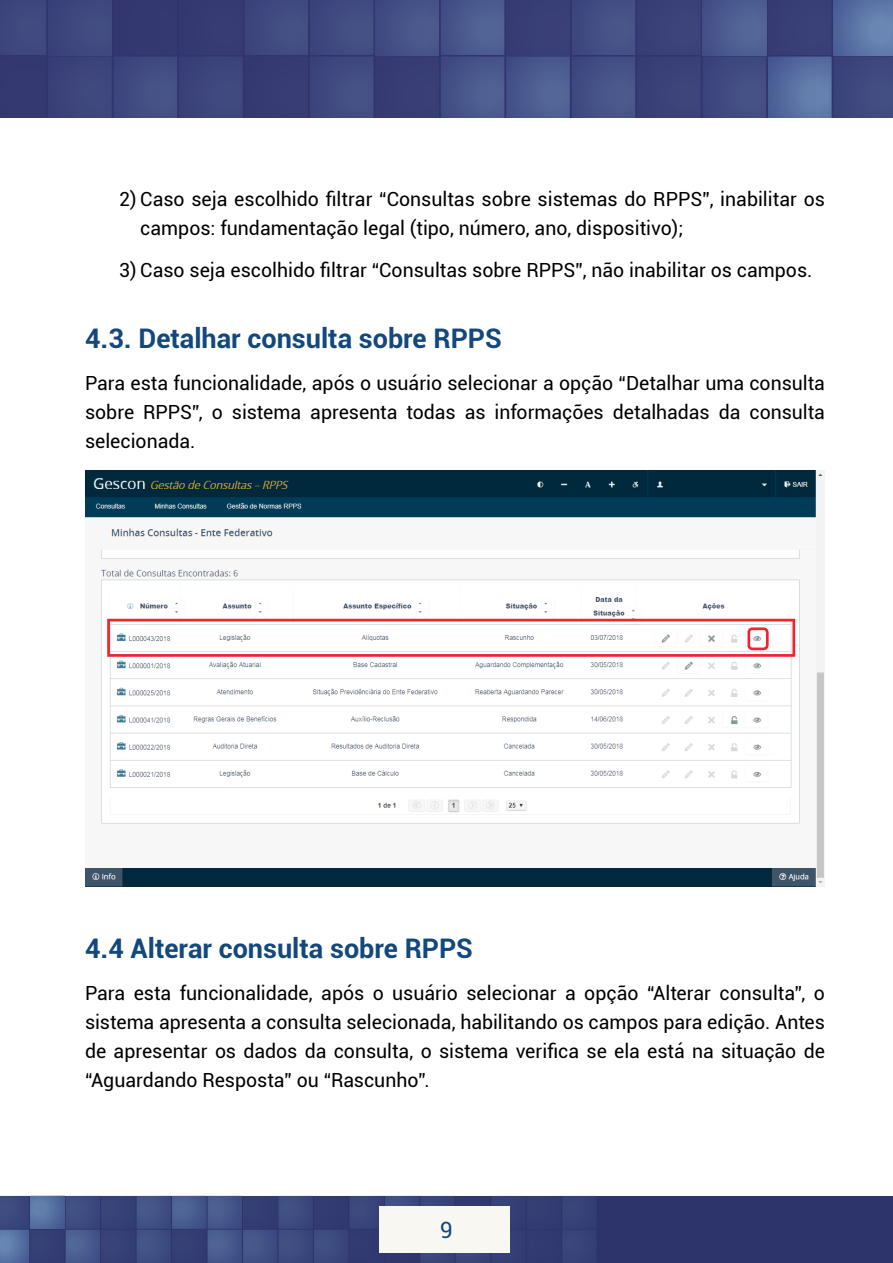
<style>
.page{position:relative;width:893px;height:1263px;background:#fff}
.page>*{position:absolute;margin:0;border:0;box-sizing:border-box;transform-origin:0 0}
.t1{font:700 27px "Roboto";color:#12487d}
.t2{font:22.5px "Roboto";color:#12487d}
.t3{font:19.5px/29.2px "Roboto";color:#000;text-align:justify}
</style>
<div class="page">
<svg style="left:0;top:0;width:893px;height:117px;background:#404a80"></svg>
<div style="left:0;top:1196px;width:893px;height:67px;background:#2d346b"></div>
<svg style="left:0;top:1196px;width:596px;height:67px"></svg>
<div style="left:379px;top:1206px;width:131px;height:47px;background:#f9f7f1"></div>
<img style="left:85px;top:471px;width:740px;height:416px">
<p class="t3" style="left:140px;top:184px;width:686px;text-indent:-21px">2) Caso seja escolhido filtrar “Consultas sobre sistemas do RPPS”, inabilitar os campos: fundamentação legal (tipo, número, ano, dispositivo);</p>
<p class="t3" style="left:119px;top:255px;width:695px">3) Caso seja escolhido filtrar “Consultas sobre RPPS”, não inabilitar os campos.</p>
<h1 class="t1" style="left:85px;top:319px;width:418px">4.3. Detalhar consulta sobre RPPS</h1>
<p class="t3" style="left:85px;top:368px;width:741px">Para esta funcionalidade, após o usuário selecionar a opção “Detalhar uma consulta sobre RPPS”, o sistema apresenta todas as informações detalhadas da consulta selecionada.</p>
<h1 class="t1" style="left:85px;top:929px;width:389px">4.4 Alterar consulta sobre RPPS</h1>
<p class="t3" style="left:85px;top:977px;width:741px">Para esta funcionalidade, após o usuário selecionar a opção “Alterar consulta”, o sistema apresenta a consulta selecionada, habilitando os campos para edição. Antes de apresentar os dados da consulta, o sistema verifica se ela está na situação de “Aguardando Resposta” ou “Rascunho”.</p>
<p class="t2" style="left:440px;top:1214px;width:14px">9</p>
</div>
